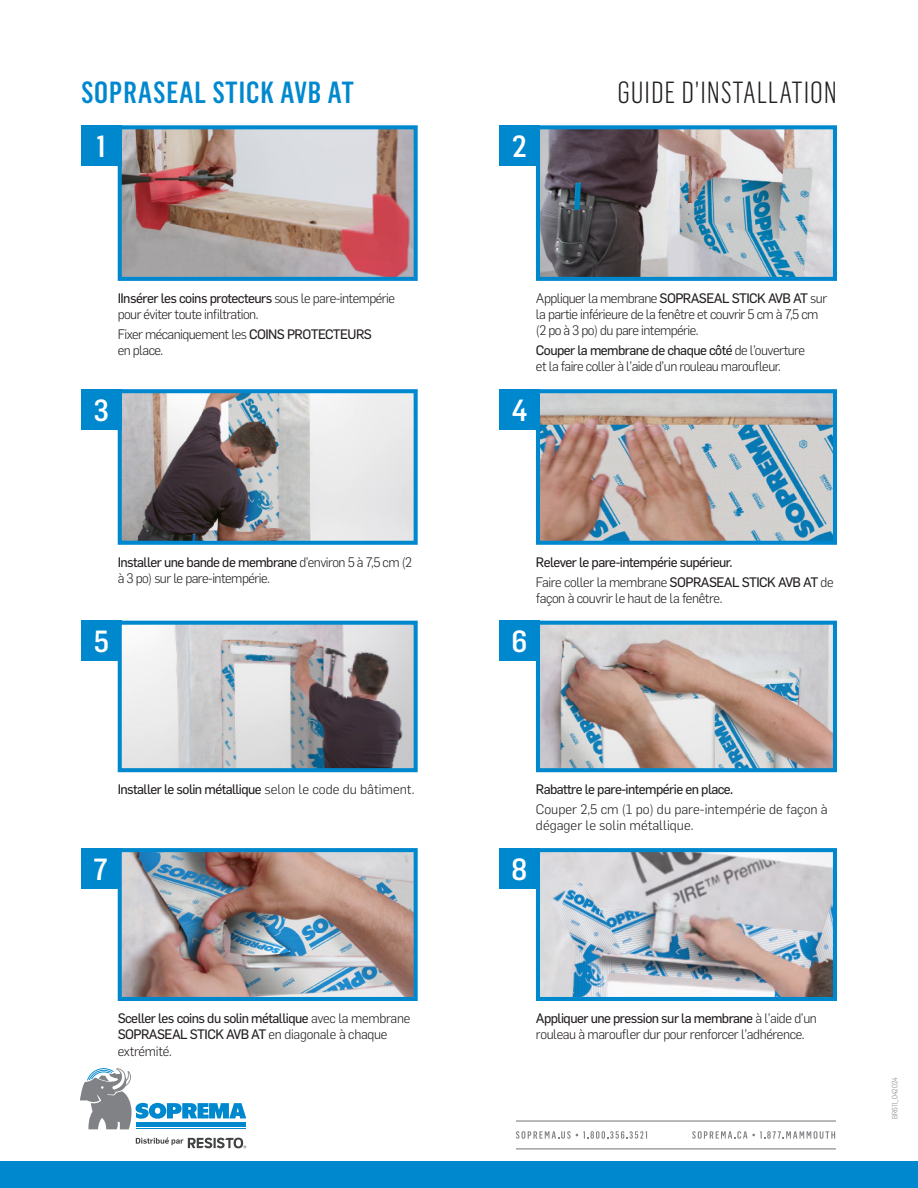
<style>
.page{position:relative;width:918px;height:1188px;background:#fff}
.page>*{position:absolute;margin:0;border:0;box-sizing:border-box;transform-origin:0 0}
.t1{font:500 30px "Flama Condensed";letter-spacing:.03em;color:#0088ce}
.t2{font:300 30px "Flama Condensed";letter-spacing:.03em;color:#231f20}
.t3{font:500 30px "Flama Semicondensed";color:#fff}
.t4{font:300 13.5px/16.2px "Flama";letter-spacing:-.04em;color:#231f20}
.t5{font:13.5px/16.2px "Flama Basic";letter-spacing:-.04em;color:#231f20}
.t6{font:300 13.5px/16.2px "Flama";color:#231f20}
.t7{font:300 7.5px "Flama Semicondensed";color:#808285}
.s1{font-family:"Flama Basic";font-weight:400}
.s2{font-family:"Flama";font-weight:300}
</style>
<div class="page">
<div style="left:0;top:1161px;width:918px;height:27px;background:#0088ce"></div>
<svg style="left:136px;top:1137px;width:110px;height:11px"></svg>
<svg style="left:80px;top:1068px;width:166px;height:61px"></svg>
<div style="left:136px;top:1122px;width:110px;height:5px;background:#0088ce"></div>
<img style="left:123px;top:394px;width:290px;height:146px">
<div style="left:118px;top:389px;width:300px;height:156px;border:4px solid #0088ce"></div>
<div style="left:81px;top:389px;width:41px;height:41px;background:#0088ce"></div>
<img style="left:123px;top:130px;width:290px;height:146px">
<div style="left:118px;top:125px;width:300px;height:156px;border:4px solid #0088ce"></div>
<div style="left:81px;top:125px;width:41px;height:41px;background:#0088ce"></div>
<div style="left:499px;top:125px;width:41px;height:41px;background:#0088ce"></div>
<img style="left:541px;top:130px;width:291px;height:146px">
<div style="left:536px;top:125px;width:301px;height:156px;border:4px solid #0088ce"></div>
<div style="left:499px;top:389px;width:41px;height:41px;background:#0088ce"></div>
<img style="left:541px;top:394px;width:291px;height:146px">
<div style="left:536px;top:389px;width:301px;height:156px;border:4px solid #0088ce"></div>
<div style="left:81px;top:621px;width:41px;height:40px;background:#0088ce"></div>
<img style="left:123px;top:626px;width:290px;height:141px">
<div style="left:118px;top:621px;width:300px;height:151px;border:4px solid #0088ce"></div>
<div style="left:499px;top:621px;width:41px;height:40px;background:#0088ce"></div>
<img style="left:541px;top:626px;width:291px;height:141px">
<div style="left:536px;top:621px;width:301px;height:151px;border:4px solid #0088ce"></div>
<div style="left:81px;top:848px;width:41px;height:41px;background:#0088ce"></div>
<img style="left:123px;top:853px;width:290px;height:143px">
<div style="left:118px;top:848px;width:300px;height:153px;border:4px solid #0088ce"></div>
<svg style="left:692px;top:1131px;width:143px;height:8px"></svg>
<svg style="left:516px;top:1131px;width:131px;height:8px"></svg>
<hr style="left:516px;top:1120px;width:320px;height:2px;background:#808285">
<hr style="left:516px;top:1148px;width:320px;height:1px;background:#808285">
<div style="left:499px;top:848px;width:41px;height:41px;background:#0088ce"></div>
<img style="left:541px;top:853px;width:291px;height:143px">
<div style="left:536px;top:848px;width:301px;height:153px;border:4px solid #0088ce"></div>
<p class="t1" style="left:81px;top:73px;width:275px">SOPRASEAL STICK AVB AT</p>
<p class="t2" style="left:618px;top:73px;width:221px">GUIDE D’INSTALLATION</p>
<p class="t3" style="left:96px;top:127px;width:12px">1</p>
<p class="t3" style="left:512px;top:127px;width:16px">2</p>
<p class="t4" style="left:118px;top:289px;width:279px"><span class="s1">IInsérer les coins protecteurs</span> sous le pare-intempérie pour éviter toute infiltration.</p>
<p class="t4" style="left:118px;top:325px;width:256px">Fixer mécaniquement les <span class="s1">COINS PROTECTEURS </span>en place.</p>
<p class="t4" style="left:536px;top:289px;width:293px">Appliquer la membrane <span class="s1">SOPRASEAL STICK AVB AT</span> sur la partie inférieure de la fenêtre et couvrir 5 cm à 7,5 cm (2 po à 3 po) du pare intempérie.</p>
<p class="t4" style="left:536px;top:341px;width:271px"><span class="s1">Couper la membrane de chaque côté</span> de l’ouverture et la faire coller à l’aide d’un rouleau maroufleur.</p>
<p class="t3" style="left:93px;top:391px;width:17px">3</p>
<p class="t3" style="left:511px;top:391px;width:18px">4</p>
<p class="t4" style="left:118px;top:553px;width:296px"><span class="s1">Installer une bande de membrane</span> d’environ 5 à 7,5 cm (2 à 3 po) sur le pare-intempérie.</p>
<p class="t5" style="left:536px;top:553px;width:198px">Relever le pare-intempérie supérieur.</p>
<p class="t4" style="left:536px;top:573px;width:299px">Faire coller la membrane <span class="s1">SOPRASEAL STICK AVB AT</span> de façon à couvrir le haut de la fenêtre.</p>
<p class="t3" style="left:93px;top:622px;width:17px">5</p>
<p class="t3" style="left:511px;top:622px;width:18px">6</p>
<p class="t5" style="left:118px;top:781px;width:298px">Installer le solin métallique <span class="s2">selon le code du bâtiment.</span></p>
<p class="t5" style="left:536px;top:781px;width:199px">Rabattre le pare-intempérie en place.</p>
<p class="t6" style="left:536px;top:800px;width:293px">Couper 2,5 cm (1 po) du pare-intempérie de façon à dégager le solin métallique.</p>
<p class="t3" style="left:94px;top:849px;width:16px">7</p>
<p class="t3" style="left:511px;top:849px;width:18px">8</p>
<p class="t5" style="left:118px;top:1009px;width:294px">Sceller les coins du solin métallique <span class="s2">avec la membrane<br></span>SOPRASEAL STICK AVB AT <span class="s2">en diagonale à chaque extrémité.</span></p>
<p class="t4" style="left:536px;top:1010px;width:282px"><span class="s1">Appliquer une pression sur la membrane</span> à l’aide d’un rouleau à maroufler dur pour renforcer l’adhérence.</p>
<p class="t7" style="left:890px;top:1119px;width:44px;rotate:-90deg">BR611_042024</p>
</div>
